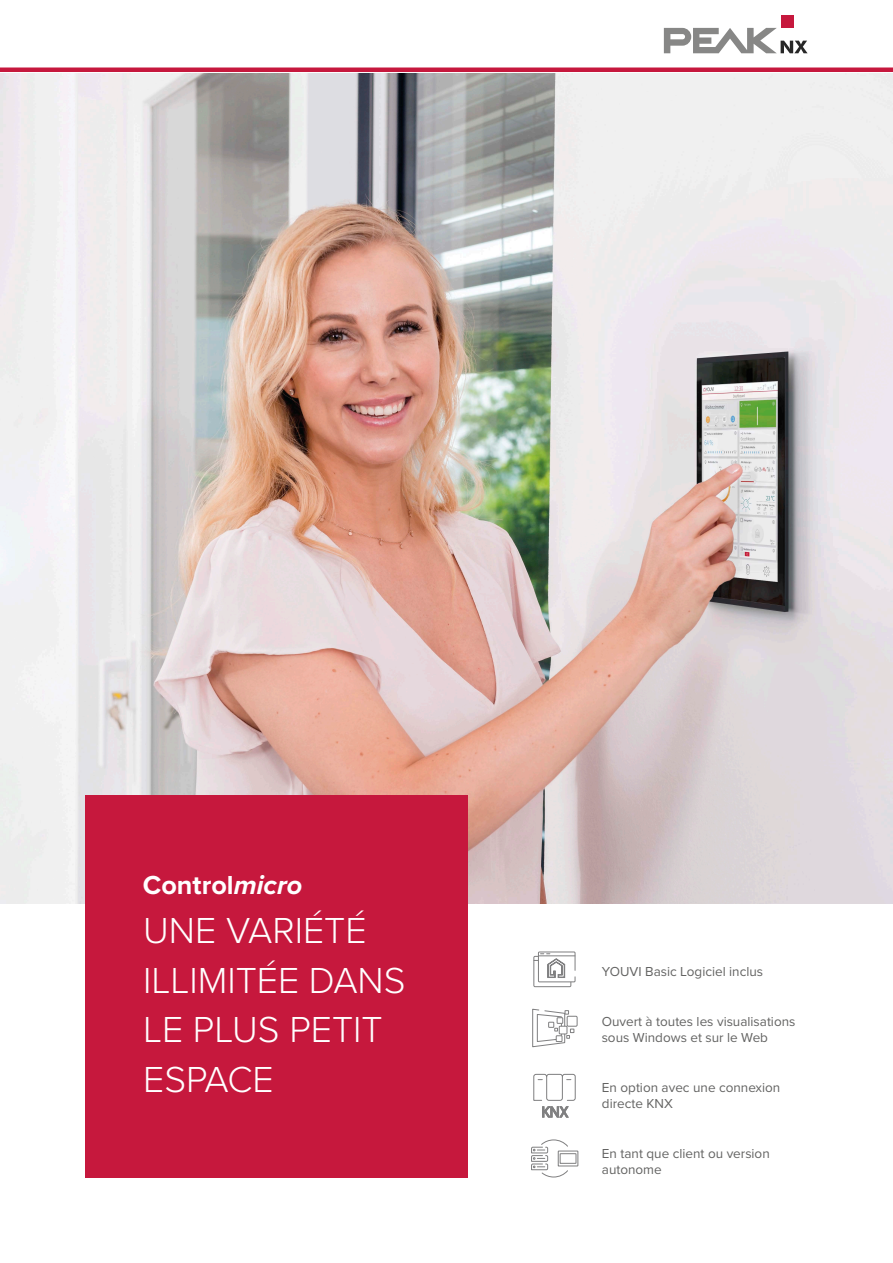
<style>
.page{position:relative;width:893px;height:1263px;background:#fff}
.page>*{position:absolute;margin:0;border:0;box-sizing:border-box;transform-origin:0 0}
.Titel_25_pt_Light_We{font:300 37.5px/49.5px "Proxima Nova";color:#fff}
.Titel_18_pt_Bold_Wei{font:700 27px "Proxima Nova";color:#fff}
.Fließtext_9_pt_links{font:13.5px/16.5px "Proxima Nova";color:#636362}
.s1{font-style:italic}
</style>
<div class="page">
<img style="left:0;top:73px;width:893px;height:831px">
<div style="left:85px;top:795px;width:383px;height:383px;background:#c6183d"></div>
<div style="left:567px;top:1016px;width:11px;height:11px;border:1px solid #808081"></div>
<svg style="left:532px;top:1008px;width:42px;height:40px"></svg>
<hr style="left:0;top:68px;width:893px;height:4px;background:#c6183d">
<svg style="left:533px;top:1073px;width:43px;height:45px"></svg>
<div style="left:538px;top:951px;width:38px;height:31px;background:#fff;border:1px solid #808081"></div>
<hr style="left:538px;top:955px;width:37px;height:1px;background:#808081">
<svg style="left:533px;top:953px;width:39px;height:35px"></svg>
<svg style="left:531px;top:1139px;width:48px;height:39px"></svg>
<svg style="left:664px;top:28px;width:143px;height:25px"></svg>
<div style="left:781px;top:15px;width:12px;height:13px;background:#c6183d"></div>
<p class="Titel_18_pt_Bold_Wei" style="left:143px;top:864px;width:161px">Control<span class="s1">micro</span></p>
<p class="Titel_25_pt_Light_We" style="left:143px;top:904px;width:264px">UNE VARIÉTÉ<br>ILLIMITÉE DANS<br>LE PLUS PETIT<br>ESPACE</p>
<p class="Fließtext_9_pt_links" style="left:602px;top:963px;width:163px">YOUVI Basic Logiciel inclus</p>
<p class="Fließtext_9_pt_links" style="left:602px;top:1012px;width:195px">Ouvert à toutes les visualisations sous Windows et sur le Web</p>
<p class="Fließtext_9_pt_links" style="left:602px;top:1078px;width:180px">En option avec une connexion directe KNX</p>
<p class="Fließtext_9_pt_links" style="left:602px;top:1144px;width:169px">En tant que client ou version autonome</p>
</div>
